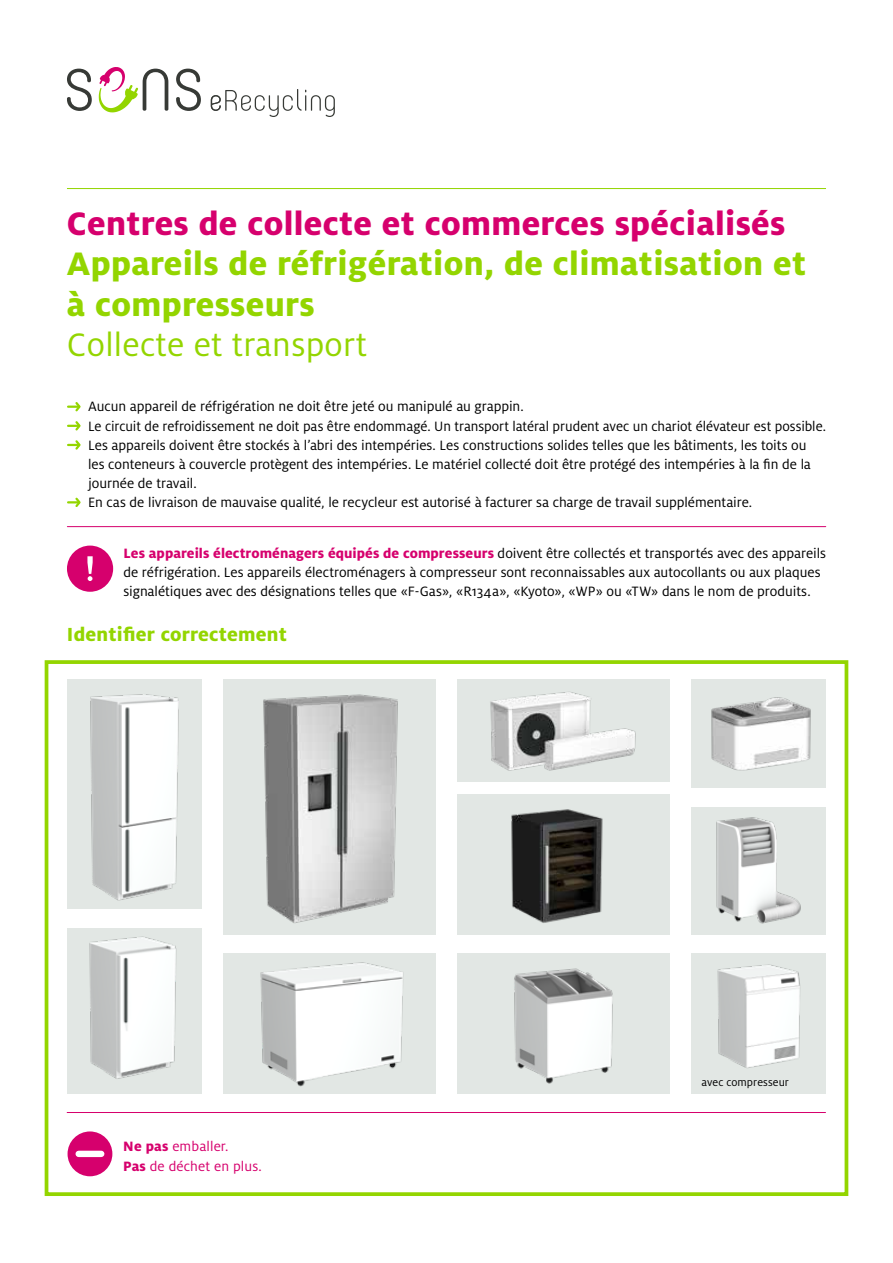
<style>
.page{position:relative;width:893px;height:1263px;background:#fff}
.page>*{position:absolute;margin:0;border:0;box-sizing:border-box;transform-origin:0 0}
.t1{font:800 36px/40.5px "Milo OT";letter-spacing:.01em;color:#93d500}
.t2{font:800 36px "Milo OT";letter-spacing:.01em;color:#d6006d}
.t3{font:36px "Milo OT";letter-spacing:.01em;color:#93d500}
.t4{font:800 21px "Milo OT";letter-spacing:.01em;color:#93d500}
.t5{font:15px/19.2px "Milo OT";letter-spacing:-.005em;color:#000}
.t6{font:15px/19.2px "Milo OT";letter-spacing:.01em;color:#d6006d}
.t7{font:12px "Milo OT";letter-spacing:.005em;color:#000}
.s1{font-weight:800;color:#d6006d}
.s2{font-weight:800}
</style>
<div class="page">
<svg style="left:44px;top:660px;width:805px;height:536px"></svg>
<div style="left:223px;top:954px;width:213px;height:140px;background:#e2e7e4"></div>
<div style="left:67px;top:928px;width:135px;height:166px;background:#e2e7e4"></div>
<div style="left:67px;top:679px;width:135px;height:230px;background:#e2e7e4"></div>
<div style="left:223px;top:679px;width:213px;height:255px;background:#e2e7e4"></div>
<div style="left:457px;top:679px;width:213px;height:102px;background:#e2e7e4"></div>
<div style="left:457px;top:794px;width:213px;height:140px;background:#e2e7e4"></div>
<div style="left:457px;top:954px;width:213px;height:140px;background:#e2e7e4"></div>
<div style="left:691px;top:679px;width:135px;height:109px;background:#e2e7e4"></div>
<div style="left:691px;top:807px;width:135px;height:127px;background:#e2e7e4"></div>
<div style="left:691px;top:954px;width:135px;height:140px;background:#e2e7e4"></div>
<img style="left:263px;top:694px;width:135px;height:229px">
<img style="left:717px;top:964px;width:83px;height:104px">
<img style="left:90px;top:694px;width:89px;height:207px">
<img style="left:89px;top:936px;width:88px;height:143px">
<img style="left:260px;top:962px;width:144px;height:125px">
<hr style="left:67px;top:188px;width:759px;height:1px;background:#93d500">
<svg style="left:68px;top:402px;width:13px;height:10px"></svg>
<svg style="left:68px;top:421px;width:13px;height:29px"></svg>
<svg style="left:68px;top:497px;width:13px;height:10px"></svg>
<svg style="left:176px;top:69px;width:25px;height:42px"></svg>
<svg style="left:99px;top:67px;width:69px;height:45px"></svg>
<svg style="left:67px;top:69px;width:25px;height:42px"></svg>
<svg style="left:211px;top:89px;width:124px;height:28px"></svg>
<div style="left:68px;top:1131px;width:44px;height:45px;background:#d6006d;border-radius:50%"></div>
<div style="left:79px;top:1151px;width:22px;height:6px;background:#fff"></div>
<hr style="left:67px;top:1112px;width:758px;height:1px;background:#d6006d">
<img style="left:511px;top:809px;width:92px;height:114px">
<img style="left:490px;top:691px;width:146px;height:80px">
<img style="left:716px;top:817px;width:85px;height:107px">
<img style="left:514px;top:968px;width:99px;height:116px">
<img style="left:711px;top:697px;width:100px;height:74px">
<hr style="left:67px;top:526px;width:759px;height:1px;background:#d6006d">
<div style="left:67px;top:546px;width:46px;height:46px;background:#d6006d;border-radius:50%"></div>
<svg style="left:87px;top:556px;width:6px;height:25px"></svg>
<h1 class="t2" style="left:67px;top:203px;width:720px">Centres de collecte et commerces spécialisés</h1>
<h1 class="t1" style="left:67px;top:244px;width:741px">Appareils de réfrigération, de climatisation et à compresseurs</h1>
<h1 class="t3" style="left:67px;top:325px;width:301px">Collecte et transport</h1>
<p class="t5" style="left:88px;top:397px;width:739px">Aucun appareil de réfrigération ne doit être jeté ou manipulé au grappin.<br>Le circuit de refroidissement ne doit pas être endommagé. Un transport latéral prudent avec un chariot élévateur est possible.<br>Les appareils doivent être stockés à l’abri des intempéries. Les constructions solides telles que les bâtiments, les toits ou les conteneurs à couvercle protègent des intempéries. Le matériel collecté doit être protégé des intempéries à la fin de la journée de travail.<br>En cas de livraison de mauvaise qualité, le recycleur est autorisé à facturer sa charge de travail supplémentaire.</p>
<p class="t5" style="left:124px;top:544px;width:704px"><span class="s1">Les appareils électroménagers équipés de compresseurs</span> doivent être collectés et transportés avec des appareils de réfrigération. Les appareils électroménagers à compresseur sont reconnaissables aux autocollants ou aux plaques signalétiques avec des désignations telles que «F-Gas», «R134a», «Kyoto», «WP» ou «TW» dans le nom de produits.</p>
<h2 class="t4" style="left:67px;top:622px;width:222px">Identifier correctement</h2>
<p class="t6" style="left:123px;top:1137px;width:140px"><span class="s2">Ne pas</span> emballer.<br><span class="s2">Pas</span> de déchet en plus.</p>
<p class="t7" style="left:702px;top:1076px;width:89px">avec compresseur</p>
</div>
